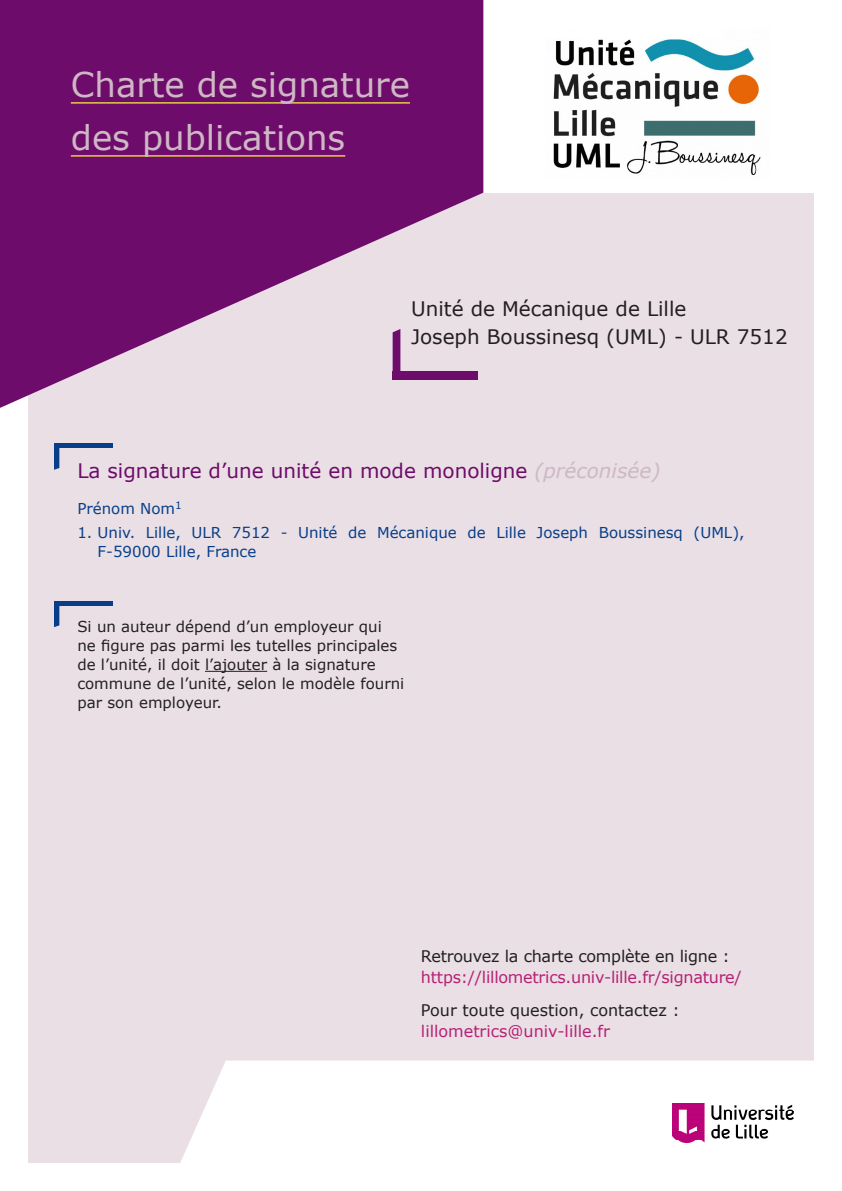
<style>
.page{position:relative;width:842px;height:1191px;background:#fff}
.page>*{position:absolute;margin:0;border:0;box-sizing:border-box;transform-origin:0 0}
.t1{font:34px/53px "Verdana";color:#ceb8c4}
.t2{font:20px/28px "Verdana";color:#231f20}
.t3{font:20px "Verdana";color:#6e0c6b}
.t4{font:16px/21px "Verdana";letter-spacing:-.015em;color:#b62175}
.t5{font:16px/21px "Verdana";color:#231f20}
.t6{font:15px/19px "Verdana";color:#231f20}
.t7{font:15px/19px "Verdana";color:#083e89}
.s1{font-style:italic;color:#ceb8c4}
.s2{color:#231f20}
.s3{color:#b62175}
</style>
<div class="page">
<div style="left:28px;top:28px;width:786px;height:1134px;background:#e9dfe4"></div>
<div style="left:483px;top:0;width:359px;height:193px;background:#fff"></div>
<svg style="left:0;top:0;width:483px;height:408px;fill:#6e0c6b"></svg>
<img style="left:553px;top:39px;width:208px;height:136px">
<svg style="left:54px;top:605px;width:5px;height:22px"></svg>
<hr style="left:54px;top:601px;width:59px;height:4px;background:#083e89">
<hr style="left:205px;top:671px;width:62px;height:1px;background:#231f20">
<div style="left:168px;top:1060px;width:646px;height:103px;background:#fff"></div>
<img style="left:673px;top:1104px;width:120px;height:38px">
<hr style="left:71px;top:102px;width:339px;height:1px;background:#fff33c">
<hr style="left:71px;top:155px;width:274px;height:1px;background:#fff33c">
<svg style="left:393px;top:329px;width:7px;height:42px"></svg>
<div style="left:393px;top:371px;width:85px;height:9px;background:#6e0c6b"></div>
<svg style="left:54px;top:448px;width:5px;height:22px"></svg>
<hr style="left:54px;top:444px;width:59px;height:4px;background:#083e89">
<p class="t1" style="left:71px;top:58px;width:341px">Charte de signature des publications</p>
<p class="t2" style="left:411px;top:295px;width:378px">Unité de Mécanique de Lille<br>Joseph Boussinesq (UML) - ULR 7512</p>
<p class="t3" style="left:77px;top:457px;width:585px">La signature d’une unité en mode monoligne <span class="s1">(préconisée)</span></p>
<p class="t7" style="left:77px;top:498px;width:106px">Prénom Nom<sup>1</sup></p>
<p class="t7" style="left:98px;top:522px;width:648px;text-indent:-20px">1. Univ. Lille, ULR 7512 - Unité de Mécanique de Lille Joseph Boussinesq (UML),<br>F-59000 Lille, France</p>
<p class="t6" style="left:77px;top:617px;width:329px">Si un auteur dépend d’un employeur qui<br>ne figure pas parmi les tutelles principales de l’unité, il doit l’ajouter à la signature commune de l’unité, selon le modèle fourni par son employeur.</p>
<p class="t4" style="left:421px;top:945px;width:322px"><span class="s2">Retrouvez la charte complète en ligne : </span>https://lillometrics.univ-lille.fr/signature/</p>
<p class="t5" style="left:421px;top:999px;width:260px">Pour toute question, contactez : <span class="s3">lillometrics@univ-lille.fr</span></p>
</div>
